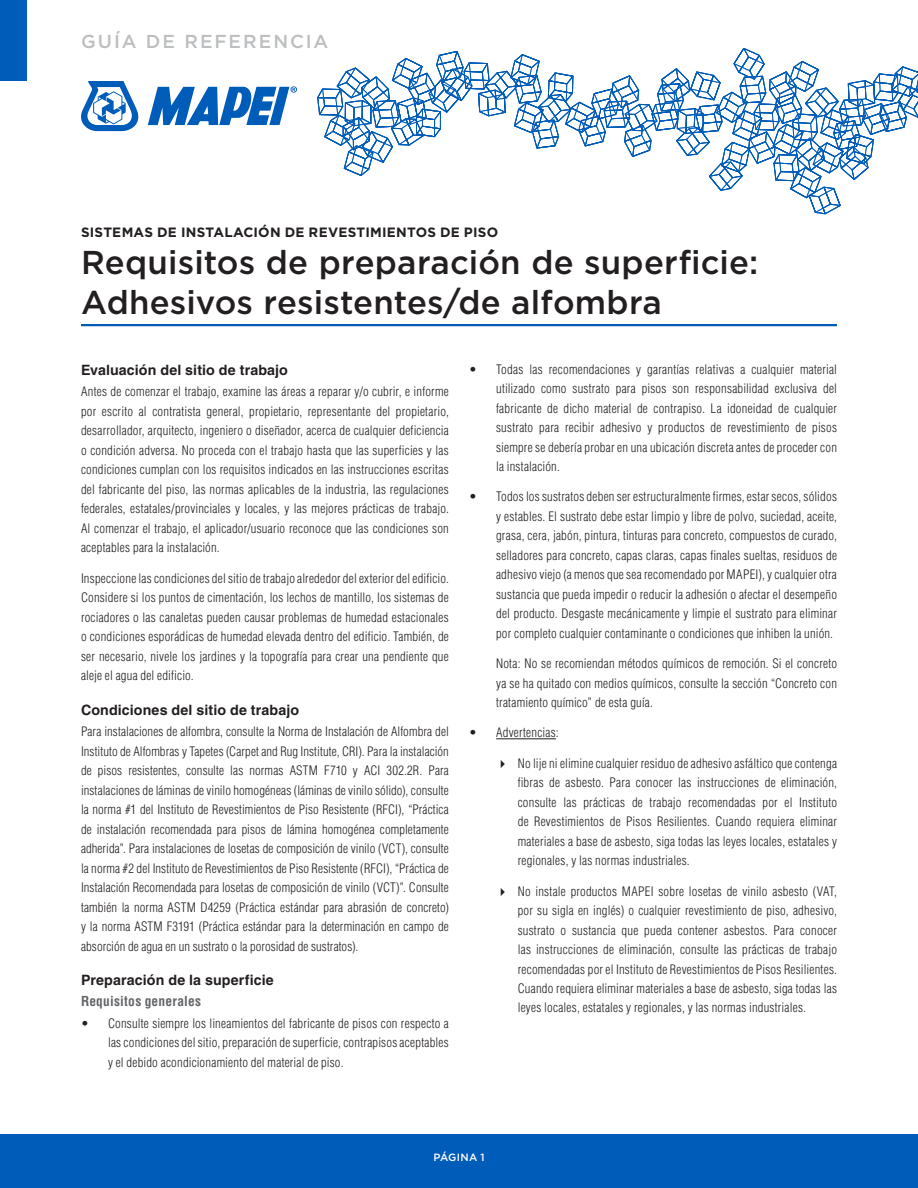
<style>
.page{position:relative;width:918px;height:1188px;background:#fff}
.page>*{position:absolute;margin:0;border:0;box-sizing:border-box;transform-origin:0 0}
.t1{font:500 33px/39.6px "Gotham HTF";letter-spacing:.005em;color:#231f20}
.t2{font:500 18.75px "Gotham HTF";letter-spacing:.105em;color:#bcbec0}
.t3{font:700 14.25px "Helvetica LT Std";letter-spacing:.005em;color:#231f20}
.t4{font:700 13.5px "Gotham HTF";letter-spacing:.015em;color:#231f20}
.t5{font:700 condensed 13.5px "Helvetica LT Std";letter-spacing:.015em;color:#636569}
.t6{font:300 condensed 12.75px/19.5px "Helvetica LT Std";letter-spacing:.015em;color:#231f20;text-align:justify}
.t7{font:500 10.5px "Gotham HTF";letter-spacing:.025em;color:#fff}
</style>
<div class="page">
<hr style="left:496px;top:739px;width:60px;height:1px;background:#231f20">
<svg style="left:317px;top:48px;width:601px;height:166px"></svg>
<svg style="left:81px;top:81px;width:58px;height:50px"></svg>
<svg style="left:148px;top:86px;width:149px;height:39px"></svg>
<div style="left:0;top:0;width:27px;height:81px;background:#005cb9"></div>
<hr style="left:81px;top:324px;width:756px;height:2px;background:#005cb9">
<div style="left:0;top:1134px;width:918px;height:54px;background:#005cb9"></div>
<h2 class="t2" style="left:81px;top:31px;width:249px">GUÍA DE REFERENCIA</h2>
<p class="t4" style="left:81px;top:224px;width:419px">SISTEMAS DE INSTALACIÓN DE REVESTIMIENTOS DE PISO</p>
<h1 class="t1" style="left:81px;top:242px;width:679px">Requisitos de preparación de superficie:<br>Adhesivos resistentes/de alfombra</h1>
<p class="t3" style="left:81px;top:361px;width:209px">Evaluación del sitio de trabajo</p>
<p class="t6" style="left:81px;top:382px;width:369px">Antes de comenzar el trabajo, examine las áreas a reparar y/o cubrir, e informe por escrito al contratista general, propietario, representante del propietario, desarrollador, arquitecto, ingeniero o diseñador, acerca de cualquier deficiencia o condición adversa. No proceda con el trabajo hasta que las superficies y las condiciones cumplan con los requisitos indicados en las instrucciones escritas del fabricante del piso, las normas aplicables de la industria, las regulaciones federales, estatales/provinciales y locales, y las mejores prácticas de trabajo.<br>Al comenzar el trabajo, el aplicador/usuario reconoce que las condiciones son aceptables para la instalación.</p>
<p class="t6" style="left:81px;top:568px;width:369px">Inspeccione las condiciones del sitio de trabajo alrededor del exterior del edificio.<br>Considere si los puntos de cimentación, los lechos de mantillo, los sistemas de rociadores o las canaletas pueden causar problemas de humedad estacionales o condiciones esporádicas de humedad elevada dentro del edificio. También, de ser necesario, nivele los jardines y la topografía para crear una pendiente que aleje el agua del edificio.</p>
<p class="t3" style="left:81px;top:701px;width:220px">Condiciones del sitio de trabajo</p>
<p class="t6" style="left:81px;top:722px;width:369px">Para instalaciones de alfombra, consulte la Norma de Instalación de Alfombra del Instituto de Alfombras y Tapetes (Carpet and Rug Institute, CRI). Para la instalación de pisos resistentes, consulte las normas ASTM F710 y ACI 302.2R. Para instalaciones de láminas de vinilo homogéneas (láminas de vinilo sólido), consulte la norma #1 del Instituto de Revestimientos de Piso Resistente (RFCI), “Práctica de instalación recomendada para pisos de lámina homogénea completamente adherida”. Para instalaciones de losetas de composición de vinilo (VCT), consulte la norma #2 del Instituto de Revestimientos de Piso Resistente (RFCI), “Práctica de Instalación Recomendada para losetas de composición de vinilo (VCT)”. Consulte también la norma ASTM D4259 (Práctica estándar para abrasión de concreto) y la norma ASTM F3191 (Práctica estándar para la determinación en campo de absorción de agua en un sustrato o la porosidad de sustratos).</p>
<p class="t3" style="left:81px;top:971px;width:194px">Preparación de la superficie</p>
<p class="t5" style="left:81px;top:993px;width:122px">Requisitos generales</p>
<p class="t6" style="left:108px;top:1013px;width:342px;text-indent:-27px">• Consulte siempre los lineamientos del fabricante de pisos con respecto a las condiciones del sitio, preparación de superficie, contrapisos aceptables y el debido acondicionamiento del material de piso.</p>
<p class="t6" style="left:496px;top:359px;width:342px;text-indent:-27px">• Todas las recomendaciones y garantías relativas a cualquier material utilizado como sustrato para pisos son responsabilidad exclusiva del fabricante de dicho material de contrapiso. La idoneidad de cualquier sustrato para recibir adhesivo y productos de revestimiento de pisos siempre se debería probar en una ubicación discreta antes de proceder con la instalación.</p>
<p class="t6" style="left:496px;top:487px;width:342px;text-indent:-27px">• Todos los sustratos deben ser estructuralmente firmes, estar secos, sólidos y estables. El sustrato debe estar limpio y libre de polvo, suciedad, aceite, grasa, cera, jabón, pintura, tinturas para concreto, compuestos de curado, selladores para concreto, capas claras, capas finales sueltas, residuos de adhesivo viejo (a menos que sea recomendado por MAPEI), y cualquier otra sustancia que pueda impedir o reducir la adhesión o afectar el desempeño del producto. Desgaste mecánicamente y limpie el sustrato para eliminar por completo cualquier contaminante o condiciones que inhiben la unión.</p>
<p class="t6" style="left:496px;top:654px;width:342px">Nota: No se recomiendan métodos químicos de remoción. Si el concreto ya se ha quitado con medios químicos, consulte la sección “Concreto con tratamiento químico” de esta guía.</p>
<p class="t6" style="left:469px;top:723px;width:91px">• Advertencias:</p>
<p class="t6" style="left:518px;top:753px;width:321px;text-indent:-22px">✔ No lije ni elimine cualquier residuo de adhesivo asfáltico que contenga fibras de asbesto. Para conocer las instrucciones de eliminación, consulte las prácticas de trabajo recomendadas por el Instituto de Revestimientos de Pisos Resilientes. Cuando requiera eliminar materiales a base de asbesto, siga todas las leyes locales, estatales y regionales, y las normas industriales.</p>
<p class="t6" style="left:518px;top:881px;width:321px;text-indent:-22px">✔ No instale productos MAPEI sobre losetas de vinilo asbesto (VAT, por su sigla en inglés) o cualquier revestimiento de piso, adhesivo, sustrato o sustancia que pueda contener asbestos. Para conocer las instrucciones de eliminación, consulte las prácticas de trabajo recomendadas por el Instituto de Revestimientos de Pisos Resilientes.<br>Cuando requiera eliminar materiales a base de asbesto, siga todas las leyes locales, estatales y regionales, y las normas industriales.</p>
<p class="t7" style="left:433px;top:1151px;width:53px">PÁGINA 1</p>
</div>
